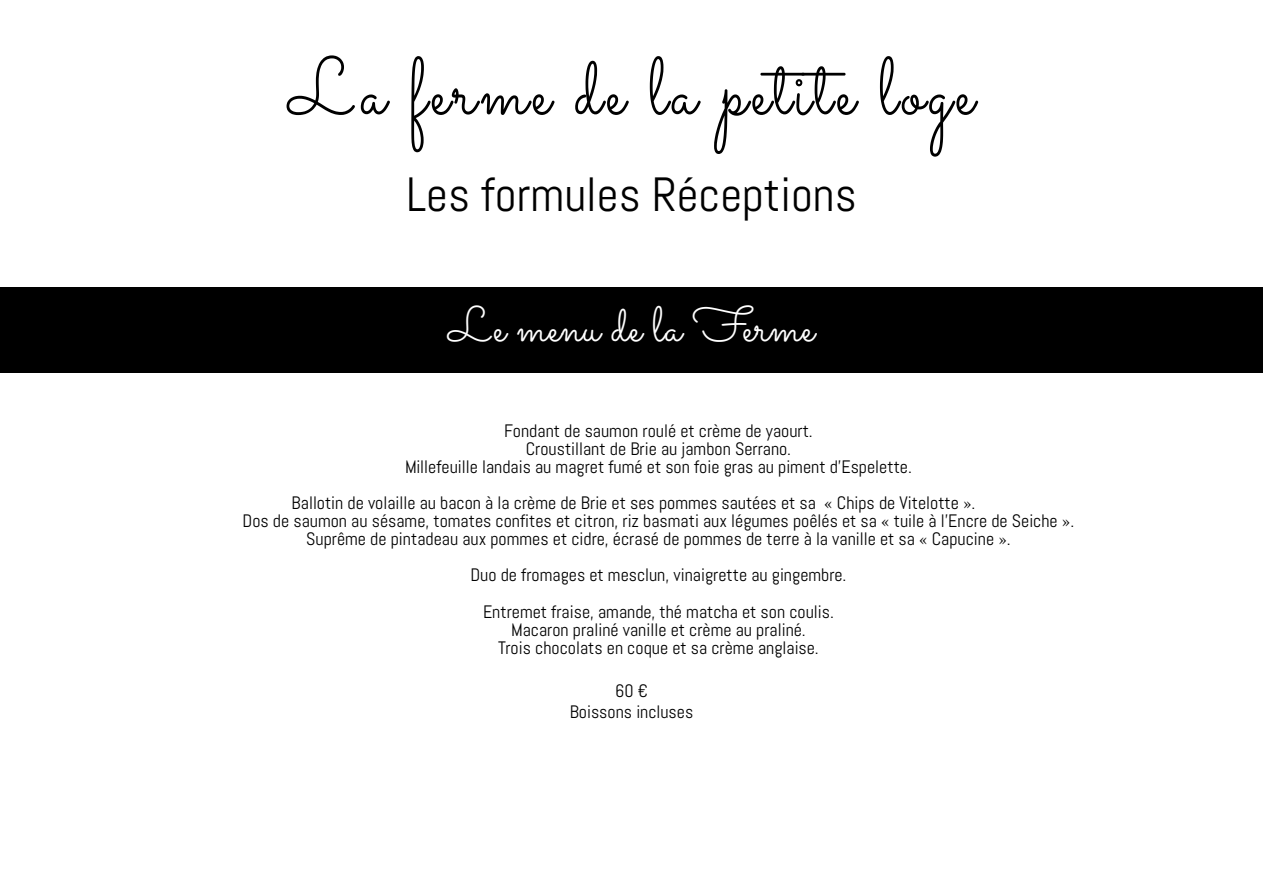
<style>
.page{position:relative;width:1263px;height:893px;background:#fff}
.page>*{position:absolute;margin:0;border:0;box-sizing:border-box;transform-origin:0 0}
.t1{font:81px "Sacramento";letter-spacing:.05em;color:#000;scale:.93 1}
.t2{font:49.5px "Sacramento";color:#fff}
.t3{font:48px "Abel";color:#000}
.t4{font:18px/18px "Abel";color:#000;text-align:center}
</style>
<div class="page">
<div style="left:0;top:287px;width:1263px;height:86px;background:#000"></div>
<h1 class="t1" style="left:289px;top:38px;width:738px">La ferme de la petite loge</h1>
<h3 class="t3" style="left:406px;top:164px;width:452px">Les formules Réceptions</h3>
<h2 class="t2" style="left:448px;top:295px;width:368px">Le menu de la Ferme</h2>
<p class="t4" style="left:405px;top:422px;width:508px">Fondant de saumon roulé et crème de yaourt.<br>Croustillant de Brie au jambon Serrano.<br>Millefeuille landais au magret fumé et son foie gras au piment d’Espelette.</p>
<p class="t4" style="left:292px;top:494px;width:685px">Ballotin de volaille au bacon à la crème de Brie et ses pommes sautées et sa « Chips de Vitelotte ».</p>
<p class="t4" style="left:243px;top:512px;width:833px">Dos de saumon au sésame, tomates confites et citron, riz basmati aux légumes poêlés et sa « tuile à l’Encre de Seiche ».</p>
<p class="t4" style="left:306px;top:530px;width:706px">Suprême de pintadeau aux pommes et cidre, écrasé de pommes de terre à la vanille et sa « Capucine ».</p>
<p class="t4" style="left:470px;top:557px;width:377px;line-height:36px">Duo de fromages et mesclun, vinaigrette au gingembre.<br>Entremet fraise, amande, thé matcha et son coulis.</p>
<p class="t4" style="left:498px;top:620px;width:322px">Macaron praliné vanille et crème au praliné.<br>Trois chocolats en coque et sa crème anglaise.</p>
<p class="t4" style="left:570px;top:680px;width:125px;line-height:21.6px">60 €<br>Boissons incluses</p>
</div>
